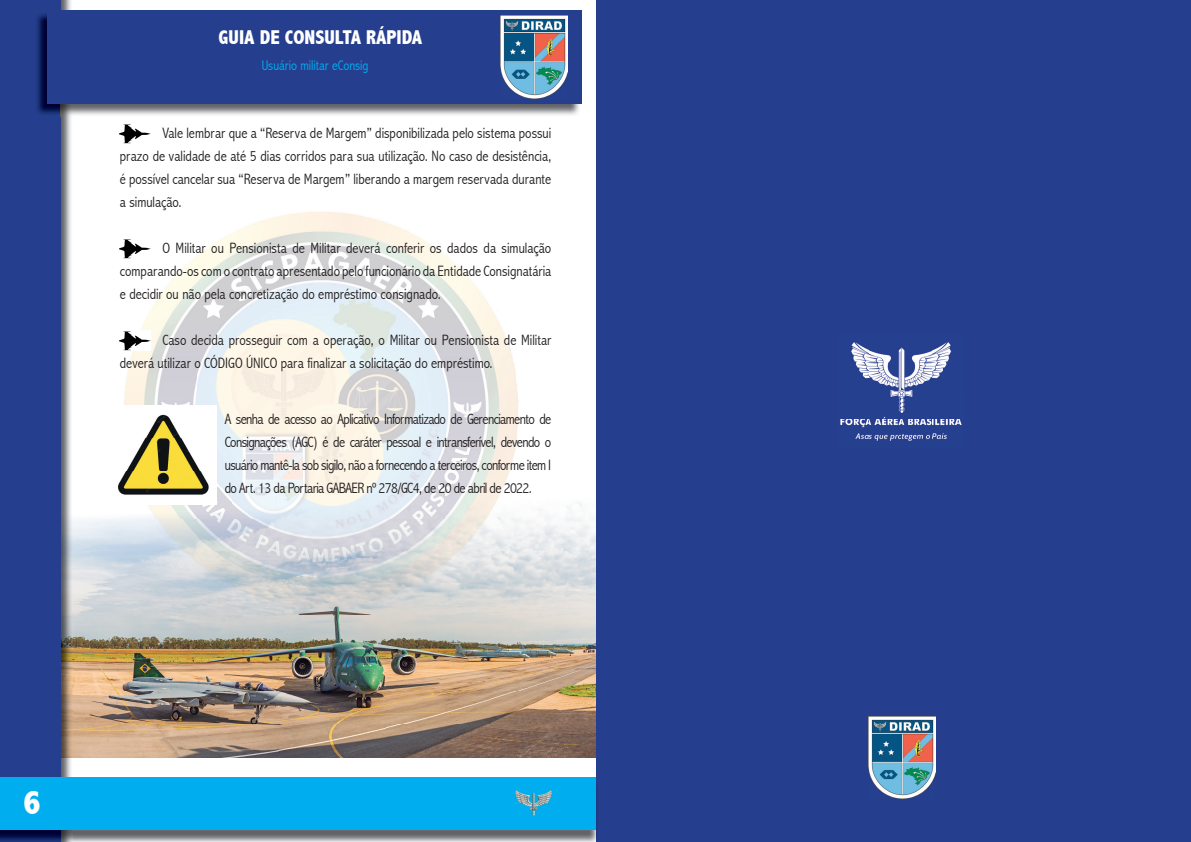
<style>
.page{position:relative;width:1191px;height:842px;background:#fff}
.page>*{position:absolute;margin:0;border:0;box-sizing:border-box;transform-origin:0 0}
.t1{font:800 condensed 35px "Abadi";color:#fff}
.t2{font:800 condensed 20px "Abadi";color:#fff}
.t3{font:300 condensed 15px/23px "Abadi";color:#231f20;text-align:justify}
.t4{font:300 condensed 14px "Abadi";color:#00aeef}
</style>
<div class="page">
<img style="left:119px;top:211px;width:394px;height:148px">
<img style="left:73px;top:558px;width:35px;height:100px">
<img style="left:108px;top:648px;width:418px;height:10px">
<img style="left:526px;top:624px;width:70px;height:34px">
<img style="left:73px;top:658px;width:523px;height:99px">
<img style="left:124px;top:359px;width:393px;height:64px">
<img style="left:517px;top:391px;width:35px;height:257px">
<img style="left:217px;top:423px;width:300px;height:64px">
<img style="left:132px;top:487px;width:382px;height:32px">
<img style="left:91px;top:519px;width:426px;height:129px">
<img style="left:60px;top:0;width:13px;height:777px">
<img style="left:60px;top:359px;width:13px;height:398px">
<div style="left:0;top:0;width:60px;height:842px;background:#253f8e"></div>
<div style="left:596px;top:0;width:595px;height:842px;background:#253f8e"></div>
<img style="left:840px;top:342px;width:122px;height:99px">
<img style="left:73px;top:104px;width:506px;height:11px">
<svg style="left:60px;top:104px;width:13px;height:12px"></svg>
<img style="left:37px;top:14px;width:23px;height:100px">
<div style="left:47px;top:10px;width:535px;height:94px;background:#253f8e"></div>
<img style="left:73px;top:780px;width:524px;height:62px">
<svg style="left:60px;top:830px;width:13px;height:12px"></svg>
<div style="left:0;top:777px;width:595px;height:53px;background:#00aeef"></div>
<img style="left:500px;top:16px;width:67px;height:82px">
<img style="left:515px;top:790px;width:36px;height:26px">
<img style="left:120px;top:124px;width:30px;height:19px">
<img style="left:120px;top:239px;width:30px;height:20px">
<img style="left:120px;top:330px;width:30px;height:20px">
<img style="left:868px;top:716px;width:67px;height:83px">
<img style="left:118px;top:405px;width:98px;height:100px">
<h2 class="t2" style="left:219px;top:25px;width:205px">GUIA DE CONSULTA RÁPIDA</h2>
<p class="t4" style="left:262px;top:57px;width:108px">Usuário militar eConsig</p>
<p class="t3" style="left:120px;top:122px;width:433px;text-indent:43px">Vale lembrar que a “Reserva de Margem” disponibilizada pelo sistema possui prazo de validade de até 5 dias corridos para sua utilização. No caso de desistência, é possível cancelar sua “Reserva de Margem” liberando a margem reservada durante a simulação.</p>
<p class="t3" style="left:120px;top:237px;width:433px;text-indent:43px">O Militar ou Pensionista de Militar deverá conferir os dados da simulação comparando- os com o contrato apresentado pelo funcionário da Entidade Consignatária e decidir ou não pela concretização do empréstimo consignado.</p>
<p class="t3" style="left:120px;top:329px;width:433px;text-indent:43px">Caso decida prosseguir com a operação, o Militar ou Pensionista de Militar deverá utilizar o CÓDIGO ÚNICO para finalizar a solicitação do empréstimo.</p>
<p class="t3" style="left:225px;top:408px;width:328px">A senha de acesso ao Aplicativo Informatizado de Gerenciamento de Consignações (AGC) é de caráter pessoal e intransferível, devendo o usuário mantê-la sob sigilo, não a fornecendo a terceiros, conforme item I do Art. 13 da Portaria GABAER nº 278/GC4, de 20 de abril de 2022.</p>
<h1 class="t1" style="left:23px;top:782px;width:19px">6</h1>
</div>
